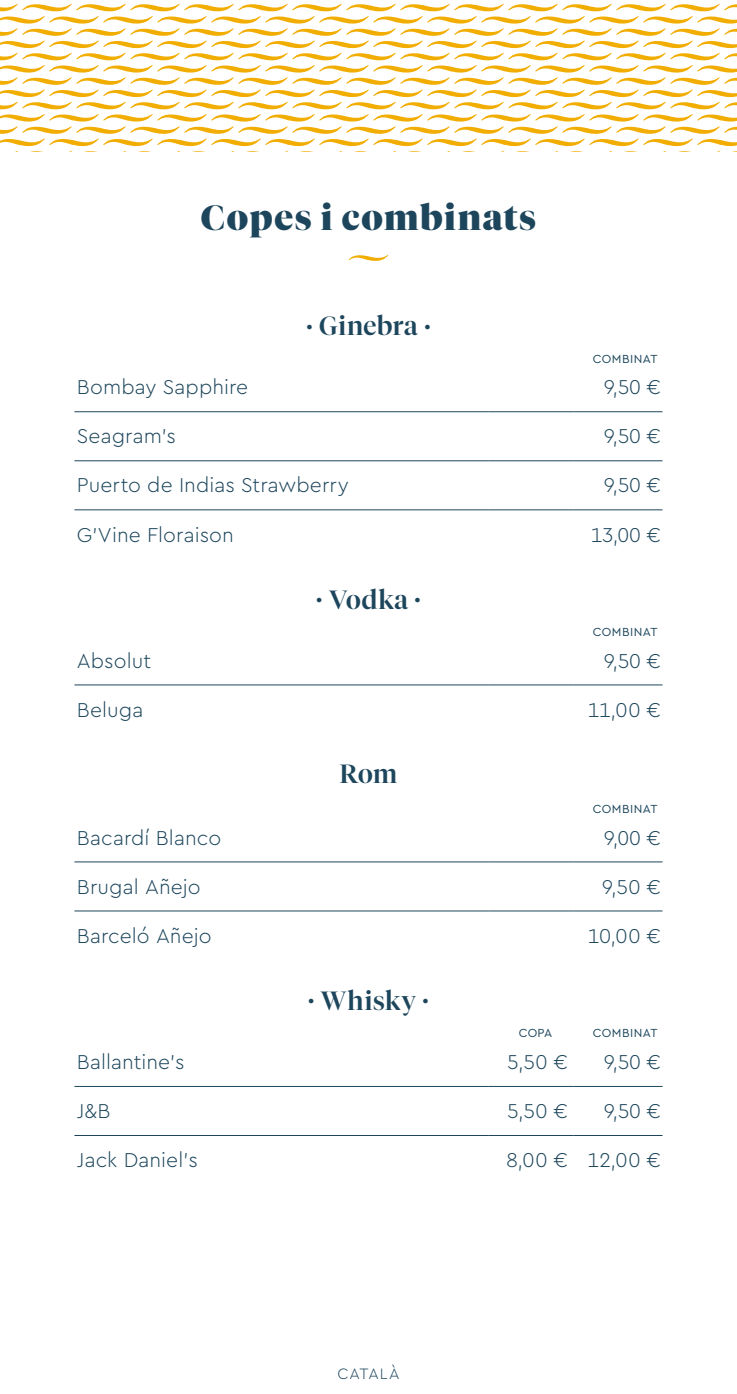
<style>
.page{position:relative;width:737px;height:1394px;background:#fff}
.page>*{position:absolute;margin:0;border:0;box-sizing:border-box;transform-origin:0 0}
.FLAMMA_-_Títol{font:900 35px "Tiempos Fine";letter-spacing:.05em;color:#1d465c}
.Estilo_de_párrafo_1{font:500 26.25px "Tiempos Fine";letter-spacing:.025em;color:#1d465c}
.VINS_-_DO{font:300 21px "Cera PRO";letter-spacing:.005em;color:#1d465c}
.t1{font:300 15.75px "Cera PRO";letter-spacing:.06em;color:#1d465c}
.VINS_-_Nom_vi{font:12.25px "Cera PRO";letter-spacing:.035em;color:#1d465c}
</style>
<div class="page">
<svg style="left:348px;top:255px;width:40px;height:6px"></svg>
<hr style="left:74px;top:411px;width:415px;height:1px;background:#1d465c">
<hr style="left:489px;top:411px;width:84px;height:1px;background:#1d465c">
<hr style="left:573px;top:411px;width:89px;height:1px;background:#1d465c">
<hr style="left:74px;top:460px;width:415px;height:1px;background:#1d465c">
<hr style="left:489px;top:460px;width:84px;height:1px;background:#1d465c">
<hr style="left:573px;top:460px;width:89px;height:1px;background:#1d465c">
<hr style="left:74px;top:510px;width:415px;height:1px;background:#1d465c">
<hr style="left:489px;top:510px;width:84px;height:1px;background:#1d465c">
<hr style="left:573px;top:510px;width:89px;height:1px;background:#1d465c">
<hr style="left:74px;top:685px;width:415px;height:1px;background:#1d465c">
<hr style="left:489px;top:685px;width:84px;height:1px;background:#1d465c">
<hr style="left:573px;top:685px;width:89px;height:1px;background:#1d465c">
<hr style="left:74px;top:862px;width:415px;height:1px;background:#1d465c">
<hr style="left:489px;top:862px;width:84px;height:1px;background:#1d465c">
<hr style="left:573px;top:862px;width:89px;height:1px;background:#1d465c">
<hr style="left:74px;top:911px;width:415px;height:1px;background:#1d465c">
<hr style="left:489px;top:911px;width:84px;height:1px;background:#1d465c">
<hr style="left:573px;top:911px;width:89px;height:1px;background:#1d465c">
<hr style="left:74px;top:1086px;width:415px;height:1px;background:#1d465c">
<hr style="left:489px;top:1086px;width:84px;height:1px;background:#1d465c">
<hr style="left:573px;top:1086px;width:89px;height:1px;background:#1d465c">
<hr style="left:74px;top:1135px;width:415px;height:1px;background:#1d465c">
<hr style="left:489px;top:1135px;width:84px;height:1px;background:#1d465c">
<hr style="left:573px;top:1135px;width:89px;height:1px;background:#1d465c">
<svg style="left:0;top:3px;width:737px;height:148px"></svg>
<p class="FLAMMA_-_Títol" style="left:201px;top:197px;width:336px">Copes i combinats</p>
<p class="Estilo_de_párrafo_1" style="left:306px;top:310px;width:126px">· Ginebra ·</p>
<p class="VINS_-_Nom_vi" style="left:593px;top:350px;width:66px">COMBINAT</p>
<p class="VINS_-_DO" style="left:77px;top:373px;width:173px">Bombay Sapphire</p>
<p class="VINS_-_DO" style="left:603px;top:373px;width:59px">9,50 €</p>
<p class="VINS_-_DO" style="left:77px;top:422px;width:101px">Seagram's</p>
<p class="VINS_-_DO" style="left:603px;top:422px;width:59px">9,50 €</p>
<p class="VINS_-_DO" style="left:77px;top:471px;width:273px">Puerto de Indias Strawberry</p>
<p class="VINS_-_DO" style="left:603px;top:471px;width:59px">9,50 €</p>
<p class="VINS_-_DO" style="left:77px;top:521px;width:158px">G'Vine Floraison</p>
<p class="VINS_-_DO" style="left:590px;top:521px;width:72px">13,00 €</p>
<p class="Estilo_de_párrafo_1" style="left:316px;top:584px;width:106px">· Vodka ·</p>
<p class="VINS_-_Nom_vi" style="left:593px;top:624px;width:66px">COMBINAT</p>
<p class="VINS_-_DO" style="left:77px;top:647px;width:76px">Absolut</p>
<p class="VINS_-_DO" style="left:603px;top:647px;width:59px">9,50 €</p>
<p class="VINS_-_DO" style="left:77px;top:696px;width:68px">Beluga</p>
<p class="VINS_-_DO" style="left:587px;top:696px;width:75px">11,00 €</p>
<p class="Estilo_de_párrafo_1" style="left:339px;top:758px;width:59px">Rom</p>
<p class="VINS_-_Nom_vi" style="left:593px;top:801px;width:66px">COMBINAT</p>
<p class="VINS_-_DO" style="left:77px;top:824px;width:146px">Bacardí Blanco</p>
<p class="VINS_-_DO" style="left:603px;top:824px;width:59px">9,00 €</p>
<p class="VINS_-_DO" style="left:77px;top:873px;width:125px">Brugal Añejo</p>
<p class="VINS_-_DO" style="left:602px;top:873px;width:61px">9,50 €</p>
<p class="VINS_-_DO" style="left:77px;top:922px;width:136px">Barceló Añejo</p>
<p class="VINS_-_DO" style="left:588px;top:922px;width:75px">10,00 €</p>
<p class="Estilo_de_párrafo_1" style="left:308px;top:985px;width:122px">· Whisky ·</p>
<p class="VINS_-_Nom_vi" style="left:519px;top:1025px;width:35px">COPA</p>
<p class="VINS_-_Nom_vi" style="left:593px;top:1025px;width:66px">COMBINAT</p>
<p class="VINS_-_DO" style="left:77px;top:1048px;width:109px">Ballantine's</p>
<p class="VINS_-_DO" style="left:507px;top:1048px;width:63px">5,50 €</p>
<p class="VINS_-_DO" style="left:603px;top:1048px;width:59px">9,50 €</p>
<p class="VINS_-_DO" style="left:77px;top:1097px;width:35px">J&amp;B</p>
<p class="VINS_-_DO" style="left:507px;top:1097px;width:63px">5,50 €</p>
<p class="VINS_-_DO" style="left:603px;top:1097px;width:59px">9,50 €</p>
<p class="VINS_-_DO" style="left:77px;top:1146px;width:122px">Jack Daniel's</p>
<p class="VINS_-_DO" style="left:506px;top:1146px;width:64px">8,00 €</p>
<p class="VINS_-_DO" style="left:587px;top:1146px;width:75px">12,00 €</p>
<p class="t1" style="left:337px;top:1363px;width:64px">CATALÀ</p>
</div>
